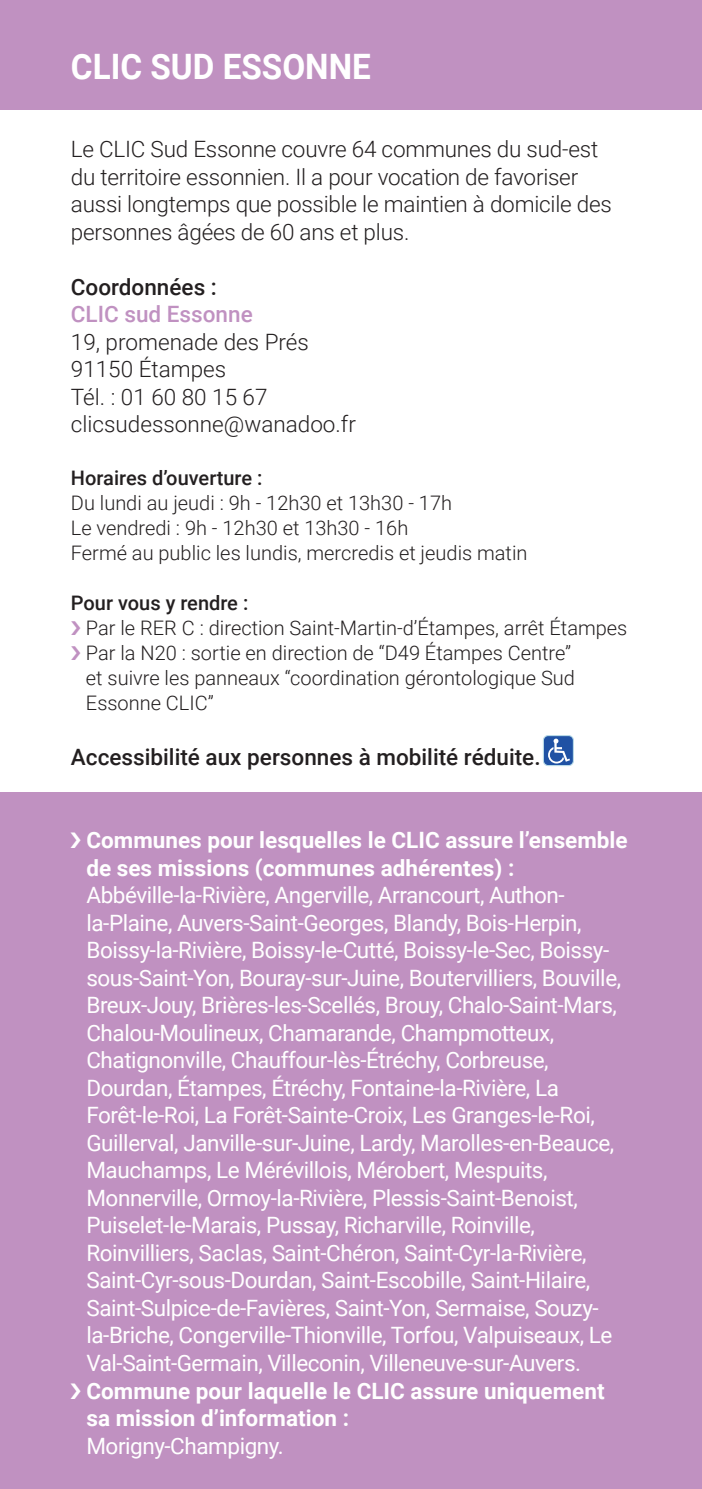
<style>
.page{position:relative;width:702px;height:1489px;background:#fff}
.page>*{position:absolute;margin:0;border:0;box-sizing:border-box;transform-origin:0 0}
.t1{font:700 35px "Roboto";color:#fff;scale:.95 1}
.t2{font:22.5px/27.5px "Roboto";letter-spacing:-.02em;color:#fff}
.t3{font:300 22.5px/27.5px "Roboto";letter-spacing:-.01em;color:#231f20}
.t4{font:700 22.5px/27.5px "Roboto";color:#fff}
.t5{font:500 22.5px "Roboto";color:#231f20}
.t6{font:500 22.5px "Roboto";color:#c091c1}
.t7{font:300 20px/25px "Roboto";color:#231f20}
.t8{font:500 20px "Roboto";color:#231f20}
.s1{font-weight:700}
.s2{font-weight:400}
</style>
<div class="page">
<div style="left:0;top:0;width:702px;height:110px;background:#c091c1"></div>
<div style="left:0;top:792px;width:702px;height:696px;background:#c091c1"></div>
<div style="left:543px;top:735px;width:30px;height:30px;background:#2052a4;border-radius:5px"></div>
<div style="left:543px;top:735px;width:31px;height:31px;border:1px solid #b9dbe8;border-radius:5px"></div>
<svg style="left:548px;top:738px;width:22px;height:25px"></svg>
<p class="t1" style="left:71px;top:42px;width:317px">CLIC SUD ESSONNE</p>
<p class="t3" style="left:71px;top:134px;width:542px">Le CLIC Sud Essonne couvre 64 communes du sud-est du territoire essonnien. Il a pour vocation de favoriser aussi longtemps que possible le maintien à domicile des personnes âgées de 60 ans et plus.</p>
<p class="t5" style="left:71px;top:271px;width:147px">Coordonnées :</p>
<p class="t6" style="left:71px;top:298px;width:183px">CLIC sud Essonne</p>
<p class="t3" style="left:71px;top:327px;width:239px">19, promenade des Prés<br>91150 Étampes</p>
<p class="t3" style="left:71px;top:382px;width:198px">Tél. : 01 60 80 15 67</p>
<p class="t3" style="left:71px;top:409px;width:286px">clicsudessonne@wanadoo.fr</p>
<p class="t8" style="left:71px;top:463px;width:193px">Horaires d’ouverture :</p>
<p class="t7" style="left:71px;top:489px;width:382px">Du lundi au jeudi : 9h - 12h30 et 13h30 - 17h</p>
<p class="t7" style="left:71px;top:514px;width:339px">Le vendredi : 9h - 12h30 et 13h30 - 16h</p>
<p class="t7" style="left:71px;top:539px;width:458px">Fermé au public les lundis, mercredis et jeudis matin</p>
<p class="t8" style="left:71px;top:588px;width:179px">Pour vous y rendre :</p>
<p class="t7" style="left:86px;top:614px;width:543px">Par le RER C : direction Saint-Martin-d’Étampes, arrêt Étampes</p>
<p class="t7" style="left:86px;top:639px;width:490px">Par la N20 : sortie en direction de “D49 Étampes Centre” et suivre les panneaux “coordination gérontologique Sud<br>Essonne CLIC”</p>
<p class="t5" style="left:71px;top:741px;width:471px">Accessibilité aux personnes à mobilité réduite.</p>
<p class="t2" style="left:86px;top:825px;width:542px"><span class="s1">Communes pour lesquelles le CLIC assure l’ensemble de ses missions (communes adhérentes) :<br></span>Abbéville-la-Rivière, Angerville, Arrancourt, Authon&shy;la-Plaine, Auvers-Saint-Georges, Blandy, Bois-Herpin, Boissy-la-Rivière, Boissy-le-Cutté, Boissy-le-Sec, Boissy&shy;sous-Saint-Yon, Bouray-sur-Juine, Boutervilliers, Bouville, Breux-Jouy, Brières-les-Scellés, Brouy, Chalo-Saint-Mars, Chalou-Moulineux, Chamarande, Champmotteux, Chatignonville, Chauffour-lès-Étréchy, Corbreuse, Dourdan, Étampes, Étréchy, Fontaine-la-Rivière, La Forêt-le-Roi, La Forêt-Sainte-Croix, Les Granges-le-Roi, Guillerval, Janville-sur-Juine, Lardy, Marolles-en-Beauce, Mauchamps, Le Mérévillois, Mérobert, Mespuits, Monnerville, Ormoy-la-Rivière, Plessis-Saint-Benoist, Puiselet-le-Marais, Pussay, Richarville, Roinville, Roinvilliers, Saclas, Saint-Chéron, Saint-Cyr-la-Rivière, Saint-Cyr-sous-Dourdan, Saint-Escobille, Saint-Hilaire, Saint-Sulpice-de-Favières, Saint-Yon, Sermaise, Souzy&shy;la-Briche, Congerville-Thionville, Torfou, Valpuiseaux, Le Val-Saint-Germain, Villeconin, Villeneuve-sur-Auvers.</p>
<p class="t4" style="left:86px;top:1375px;width:519px">Commune pour laquelle le CLIC assure uniquement sa mission d’information :<br><span class="s2">Morigny-Champigny.</span></p>
</div>
